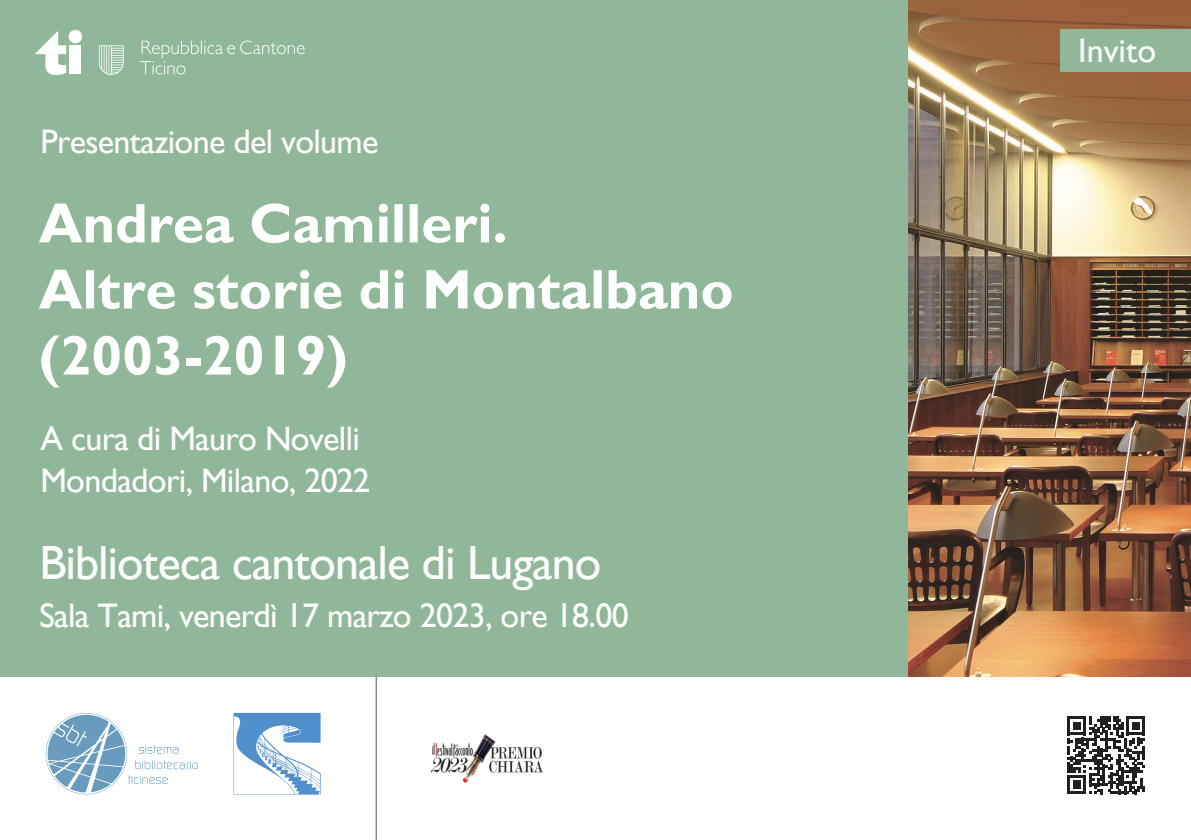
<style>
.page{position:relative;width:1191px;height:840px;background:#fff}
.page>*{position:absolute;margin:0;border:0;box-sizing:border-box;transform-origin:0 0}
.t1{font:700 56px/66px "Gill Sans";color:#fff}
.t2{font:48px "Gill Sans";letter-spacing:-.02em;color:#fff}
.t3{font:34px "Gill Sans";letter-spacing:-.02em;color:#fff}
</style>
<div class="page">
<div style="left:0;top:0;width:1191px;height:676px;background:#90b79a"></div>
<div style="left:69px;top:45px;width:12px;height:29px;background:#fff"></div>
<div style="left:69px;top:30px;width:13px;height:13px;background:#fff;border-radius:50%"></div>
<svg style="left:35px;top:31px;width:31px;height:44px"></svg>
<svg style="left:140px;top:40px;width:165px;height:34px"></svg>
<svg style="left:99px;top:45px;width:25px;height:30px"></svg>
<svg style="left:46px;top:713px;width:152px;height:81px"></svg>
<svg style="left:1067px;top:716px;width:78px;height:77px"></svg>
<svg style="left:233px;top:712px;width:88px;height:82px"></svg>
<img style="left:909px;top:0;width:282px;height:676px">
<div style="left:1060px;top:29px;width:131px;height:43px;background:#90b79a"></div>
<img style="left:431px;top:734px;width:113px;height:48px">
<hr style="left:376px;top:676px;width:1px;height:163px;background:#57585a">
<p class="t3" style="left:40px;top:121px;width:339px">Presentazione del volume</p>
<p class="t1" style="left:39px;top:190px;width:470px">Andrea Camilleri.</p>
<p class="t1" style="left:39px;top:256px;width:696px">Altre storie di Montalbano (2003-2019)</p>
<p class="t3" style="left:40px;top:418px;width:321px">A cura di Mauro Novelli</p>
<p class="t3" style="left:40px;top:460px;width:331px">Mondadori, Milano, 2022</p>
<p class="t2" style="left:39px;top:534px;width:563px">Biblioteca cantonale di Lugano</p>
<p class="t3" style="left:39px;top:595px;width:591px">Sala Tami, venerdì 17 marzo 2023, ore 18.00</p>
<p class="t3" style="left:1078px;top:31px;width:79px">Invito</p>
</div>
